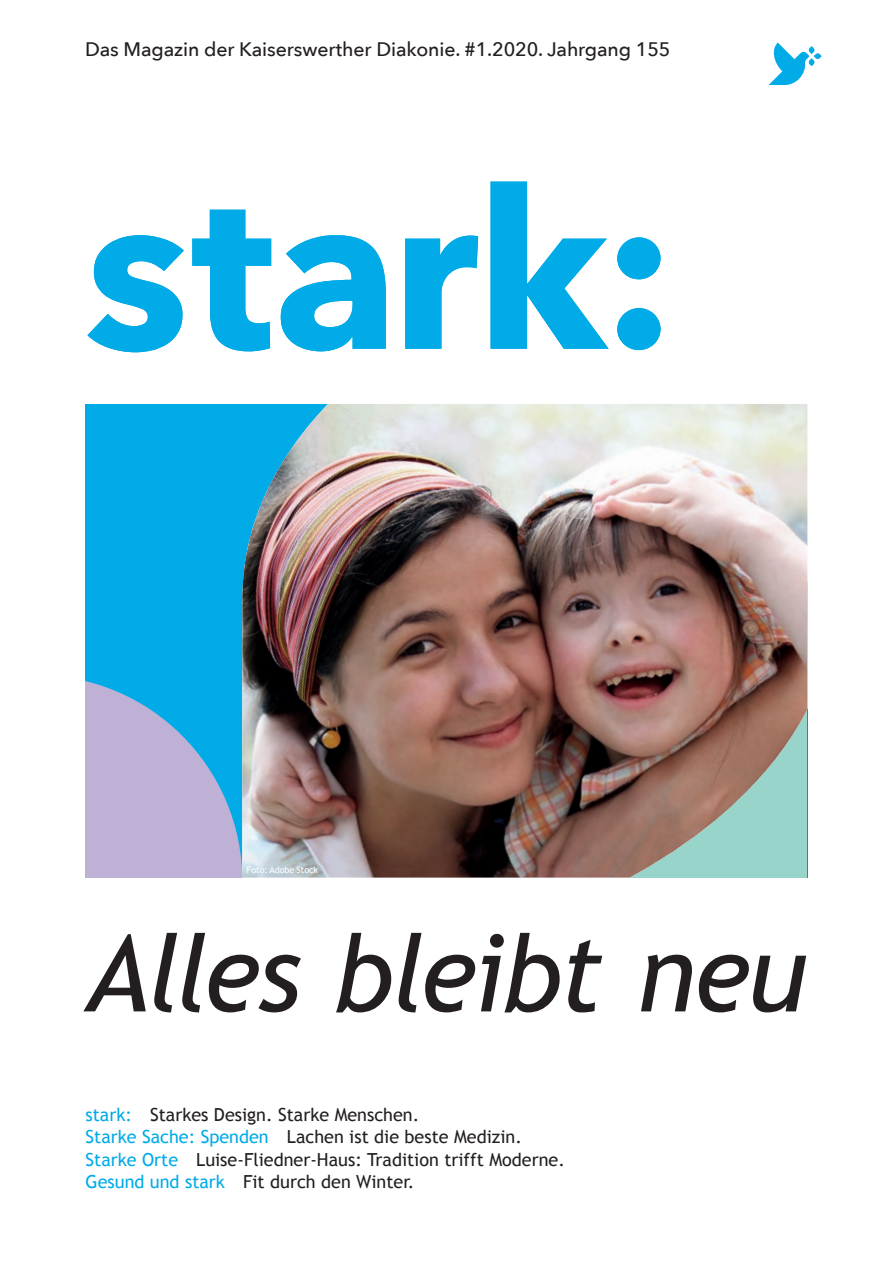
<style>
.page{position:relative;width:893px;height:1263px;background:#fff}
.page>*{position:absolute;margin:0;border:0;box-sizing:border-box;transform-origin:0 0}
.t1{font:700 221.1px "Avenir Next";letter-spacing:-.005em;color:#00abe7}
.t2{font:italic 106.5px "Trebuchet MS";letter-spacing:-.03em;color:#231f20}
.t3{font:500 19.5px "Avenir Next";letter-spacing:-.005em;color:#231f20}
.t4{font:18px/22.5px "Trebuchet MS";color:#231f20}
.t5{font:9px "Trebuchet MS";color:#fff}
.s1{color:#00abe7}
</style>
<div class="page">
<div style="left:86px;top:404px;width:701px;height:474px;background:#00abe7"></div>
<svg style="left:729px;top:404px;width:78px;height:474px;background:#afaba2"></svg>
<img style="left:242px;top:404px;width:487px;height:474px">
<svg style="left:86px;top:681px;width:156px;height:197px"></svg>
<svg style="left:769px;top:43px;width:53px;height:42px"></svg>
<p class="t3" style="left:85px;top:33px;width:587px">Das Magazin der Kaiserswerther Diakonie. #1.2020. Jahrgang 155</p>
<h1 class="t1" style="left:85px;top:80px;width:592px">stark:</h1>
<p class="t5" style="left:247px;top:865px;width:73px">Foto: Adobe Stock</p>
<h2 class="t2" style="left:85px;top:911px;width:724px">Alles bleibt neu</h2>
<p class="t4" style="left:86px;top:1103px;width:481px"><span class="s1">stark:</span> Starkes Design. Starke Menschen.<br><span class="s1">Starke Sache: Spenden</span> Lachen ist die beste Medizin.<br><span class="s1">Starke Orte</span> Luise-Fliedner-Haus: Tradition trifft Moderne.<br><span class="s1">Gesund und stark</span> Fit durch den Winter.</p>
</div>
